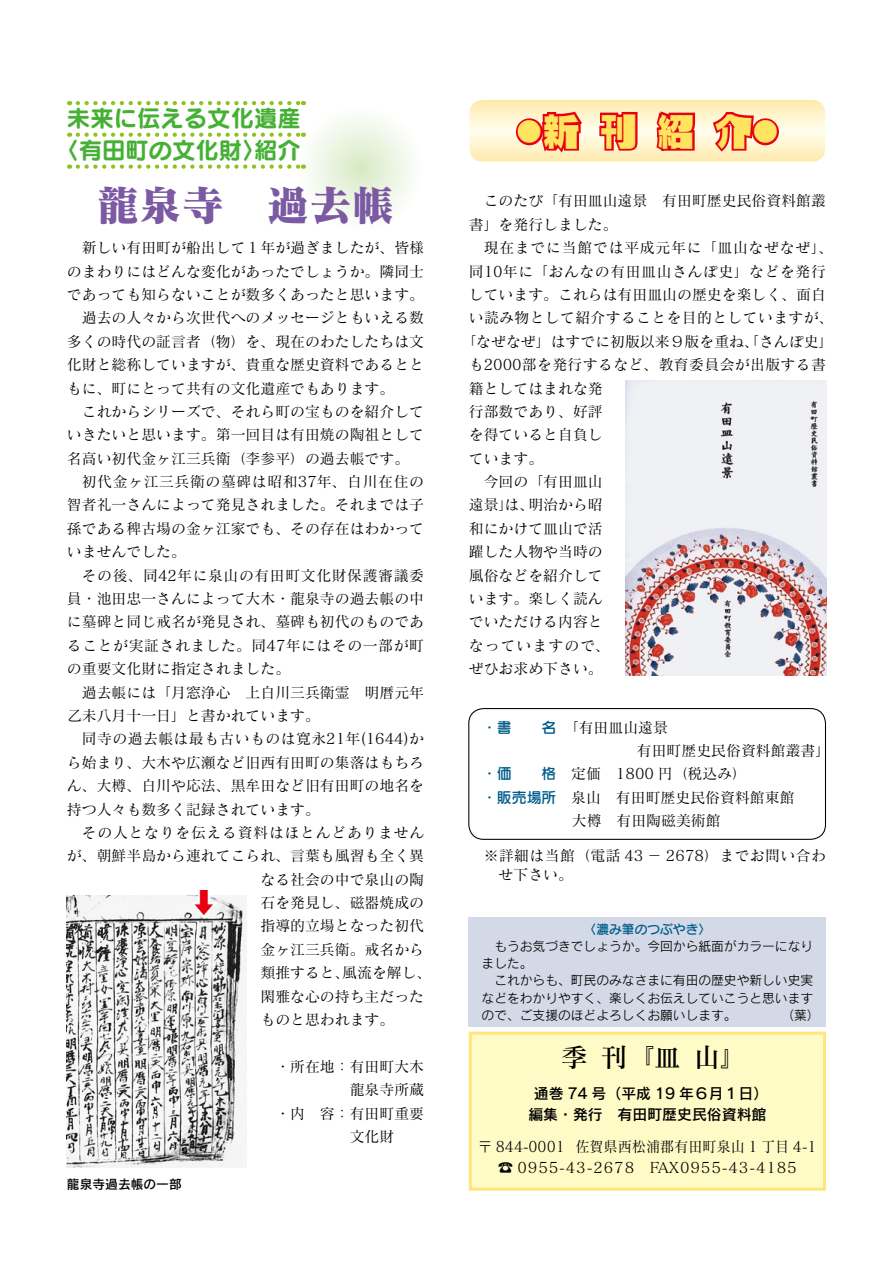
<style>
.page{position:relative;width:893px;height:1263px;background:#fff}
.page>*{position:absolute;margin:0;border:0;box-sizing:border-box;transform-origin:0 0}
.t1{font:42.45px "Matisse Pro EB";color:#7b59a3}
.t2{font:38.25px "Rowdy Std EB";color:#ffe460}
.t3{font:29.7px "Rodin Pro M";color:#e60012}
.t4{font:26.55px "Matisse Pro DB";color:#000}
.t5{font:25.5px "Rowdy Std EB";color:#ffe460}
.t6{font:23.4px "Seurat Pro B";color:#46b035}
.t7{font:14.85px/23.4px "Matisse Pro M";color:#000}
.t8{font:14.85px/19.2px "Matisse Pro M";letter-spacing:.03em;color:#000}
.t9{font:14.85px "Matisse Pro M";letter-spacing:.025em;color:#000}
.t10{font:14.85px "Matisse Pro M";letter-spacing:.035em;color:#000}
.t11{font:14.85px "Matisse Pro M";letter-spacing:.04em;color:#000}
.t12{font:14.85px "Matisse Pro M";letter-spacing:.05em;color:#000}
.t13{font:14.85px/21.3px "Matisse Pro M";letter-spacing:.06em;color:#000;scale:.95 1}
.t14{font:14.85px/21.3px "Rodin Pro DB";color:#000;text-align:center}
.t15{font:14.85px "Matisse Pro M";color:#000;scale:.95 1}
.t16{font:14.85px "Seurat Pro DB";color:#005d8b}
.t17{font:12.75px/17px "Rodin Pro M";color:#000}
.t18{font:12.75px "Seurat Pro DB";color:#005d8b}
.t19{font:12.75px "Rodin Pro DB";color:#000}
.s1{font-family:"Seurat Pro DB";color:#005d8b}
</style>
<div class="page">
<div style="left:470px;top:1033px;width:354px;height:156px;background:#fffbc6"></div>
<div style="left:469px;top:1032px;width:357px;height:159px;border:3px solid #ffe67a"></div>
<div style="left:468px;top:708px;width:358px;height:132px;border:1px solid #000;border-radius:15px"></div>
<img style="left:67px;top:895px;width:179px;height:272px">
<svg style="left:470px;top:100px;width:355px;height:62px;background:#fef1c8"></svg>
<div style="left:516px;top:118px;width:27px;height:27px;border:4px solid #e60012;border-radius:50%"></div>
<svg style="left:539px;top:109px;width:47px;height:53px;background:#f38174"></svg>
<svg style="left:597px;top:110px;width:43px;height:43px;background:#f1706a"></svg>
<svg style="left:654px;top:100px;width:43px;height:62px;background:#f48877"></svg>
<svg style="left:709px;top:110px;width:47px;height:45px;background:#f59486"></svg>
<div style="left:752px;top:118px;width:27px;height:27px;border:4px solid #e60012;border-radius:50%"></div>
<svg style="left:297px;top:104px;width:127px;height:128px"></svg>
<svg style="left:78px;top:101px;width:226px;height:4px"></svg>
<svg style="left:78px;top:133px;width:226px;height:4px"></svg>
<svg style="left:78px;top:164px;width:226px;height:5px"></svg>
<div style="left:469px;top:917px;width:357px;height:110px;background:#d3d9e6"></div>
<svg style="left:186px;top:895px;width:33px;height:26px"></svg>
<img style="left:625px;top:381px;width:201px;height:294px">
<h3 class="t6" style="left:67px;top:102px;width:235px">未来に伝える文化遺産</h3>
<h3 class="t6" style="left:55px;top:134px;width:212px">〈有田町の文化財〉</h3>
<h1 class="t1" style="left:97px;top:177px;width:299px">龍泉寺　過去帳</h1>
<h3 class="t6" style="left:254px;top:134px;width:48px">紹介</h3>
<p class="t7" style="left:82px;top:236px;width:344px">新しい有田町が船出して１年が過ぎましたが、皆様</p>
<p class="t7" style="left:67px;top:259px;width:359px">のまわりにはどんな変化があったでしょうか。隣同士</p>
<p class="t7" style="left:67px;top:282px;width:359px">であっても知らないことが数多くあったと思います。</p>
<p class="t7" style="left:82px;top:306px;width:344px">過去の人々から次世代へのメッセージともいえる数</p>
<p class="t7" style="left:67px;top:329px;width:359px">多くの時代の証言者（物）を、現在のわたしたちは文</p>
<p class="t7" style="left:67px;top:352px;width:359px">化財と総称していますが、貴重な歴史資料であるとと</p>
<p class="t7" style="left:67px;top:376px;width:329px">もに、町にとって共有の文化遺産でもあります。</p>
<p class="t7" style="left:82px;top:399px;width:344px">これからシリーズで、それら町の宝ものを紹介して</p>
<p class="t7" style="left:67px;top:423px;width:359px">いきたいと思います。第一回目は有田焼の陶祖として</p>
<p class="t7" style="left:67px;top:446px;width:344px">名高い初代金ヶ江三兵衛（李参平）の過去帳です。</p>
<p class="t11" style="left:82px;top:472px;width:344px">初代金ヶ江三兵衛の墓碑は昭和37年、白川在住の</p>
<p class="t7" style="left:67px;top:493px;width:359px">智者礼一さんによって発見されました。それまでは子</p>
<p class="t7" style="left:67px;top:516px;width:359px">孫である稗古場の金ヶ江家でも、その存在はわかって</p>
<p class="t7" style="left:67px;top:540px;width:121px">いませんでした。</p>
<p class="t11" style="left:82px;top:566px;width:344px">その後、同42年に泉山の有田町文化財保護審議委</p>
<p class="t7" style="left:67px;top:586px;width:359px">員・池田忠一さんによって大木・龍泉寺の過去帳の中</p>
<p class="t7" style="left:67px;top:610px;width:359px">に墓碑と同じ戒名が発見され、墓碑も初代のものであ</p>
<p class="t10" style="left:67px;top:636px;width:359px">ることが実証されました。同47年にはその一部が町</p>
<p class="t7" style="left:67px;top:656px;width:225px">の重要文化財に指定されました。</p>
<p class="t7" style="left:82px;top:680px;width:344px">過去帳には「月窓浄心　上白川三兵衛霊　明暦元年</p>
<p class="t7" style="left:67px;top:703px;width:254px">乙未八月十一日」と書かれています。</p>
<p class="t8" style="left:82px;top:729px;width:344px">同寺の過去帳は最も古いものは寛永21年(1644 か)</p>
<p class="t7" style="left:67px;top:750px;width:359px">ら始まり、大木や広瀬など旧西有田町の集落はもちろ</p>
<p class="t7" style="left:67px;top:773px;width:359px">ん、大樽、白川や応法、黒牟田など旧有田町の地名を</p>
<p class="t7" style="left:67px;top:797px;width:254px">持つ人々も数多く記録されています。</p>
<p class="t12" style="left:82px;top:823px;width:344px">その人となりを伝える資料はほとんどありません</p>
<p class="t7" style="left:67px;top:844px;width:359px">が、朝鮮半島から連れてこられ、言葉も風習も全く異</p>
<h3 class="t3" style="left:189px;top:882px;width:31px">➡</h3>
<p class="t19" style="left:67px;top:1176px;width:116px">龍泉寺過去帳の一部</p>
<p class="t7" style="left:260px;top:867px;width:165px">なる社会の中で泉山の陶</p>
<p class="t7" style="left:260px;top:890px;width:165px">石を発見し、磁器焼成の</p>
<p class="t7" style="left:260px;top:914px;width:165px">指導的立場となった初代</p>
<p class="t7" style="left:260px;top:937px;width:165px">金ヶ江三兵衛。戒名から</p>
<p class="t7" style="left:342px;top:961px;width:91px">風流を解し、</p>
<p class="t7" style="left:260px;top:961px;width:165px">類推すると、<br>閑雅な心の持ち主だったものと思われます。</p>
<p class="t7" style="left:275px;top:1054px;width:150px">・所在地：有田町大木</p>
<p class="t7" style="left:350px;top:1077px;width:76px">龍泉寺所蔵</p>
<p class="t7" style="left:275px;top:1101px;width:150px">・内　容：有田町重要</p>
<p class="t7" style="left:350px;top:1124px;width:46px">文化財</p>
<h2 class="t2" style="left:542px;top:104px;width:40px">新</h2>
<h3 class="t5" style="left:517px;top:114px;width:27px">●</h3>
<h2 class="t2" style="left:600px;top:104px;width:40px">刊</h2>
<h2 class="t2" style="left:657px;top:104px;width:40px">紹</h2>
<h2 class="t2" style="left:714px;top:104px;width:40px">介</h2>
<h3 class="t5" style="left:753px;top:114px;width:27px">●</h3>
<p class="t7" style="left:469px;top:189px;width:359px;text-indent:15px">このたび「有田皿山遠景　有田町歴史民俗資料館叢書」を発行しました。</p>
<p class="t12" style="left:484px;top:238px;width:351px">現在までに当館では平成元年に「皿山なぜなぜ、「</p>
<p class="t10" style="left:469px;top:262px;width:359px">同10年に「おんなの有田皿山さんぽ史」などを発行</p>
<p class="t7" style="left:469px;top:282px;width:359px">しています。これらは有田皿山の歴史を楽しく、面白</p>
<p class="t9" style="left:469px;top:308px;width:366px">い読み物として紹介することを目的としていますが、</p>
<p class="t7" style="left:461px;top:329px;width:374px">「なぜなぜ」はすでに初版以来９版を重ね、「さんぽ史「</p>
<p class="t9" style="left:469px;top:355px;width:359px">も2000部を発行するなど、教育委員会が出版する書</p>
<p class="t7" style="left:469px;top:376px;width:135px;text-align:justify">籍としてはまれな発行部数であり、好評を得ていると自負しています。</p>
<p class="t7" style="left:484px;top:469px;width:121px;text-align:right">今回の「有田皿山明治から昭</p>
<p class="t7" style="left:469px;top:493px;width:143px">遠景は」、<br>和にかけて皿山で活躍した人物や当時の風俗などを紹介しています。楽しく読んでいただける内容となっていますので、ぜひお求め下さい。</p>
<p class="t16" style="left:482px;top:717px;width:76px">・書　　名</p>
<p class="t7" style="left:564px;top:715px;width:106px">「有田皿山遠景</p>
<p class="t7" style="left:637px;top:738px;width:195px">有田町歴史民俗資料館叢書「</p>
<p class="t7" style="left:482px;top:762px;width:267px"><span class="s1">・価　　格</span>　定価　1800 円（税込み(</p>
<p class="t7" style="left:482px;top:785px;width:314px"><span class="s1">・販売場所</span>　泉山　有田町歴史民俗資料館東館</p>
<p class="t7" style="left:572px;top:809px;width:150px">大樽　有田陶磁美術館</p>
<p class="t8" style="left:499px;top:846px;width:329px;text-indent:-15px">※詳細は当館（電話 43 − 2678）までお問い合わせ下さい。</p>
<p class="t18" style="left:584px;top:921px;width:129px">〈濃み筆のつぶやき〈</p>
<p class="t17" style="left:482px;top:938px;width:333px;text-indent:13px">もうお気づきでしょうか。今回から紙面がカラーになりました。</p>
<p class="t17" style="left:494px;top:972px;width:320px">これからも、町民のみなさまに有田の歴史や新しい史実</p>
<p class="t17" style="left:482px;top:989px;width:333px">などをわかりやすく、楽しくお伝えしていこうと思います</p>
<p class="t17" style="left:781px;top:1006px;width:40px">（葉(</p>
<p class="t17" style="left:482px;top:1006px;width:257px">ので、ご支援のほどよろしくお願いします。</p>
<h3 class="t4" style="left:694px;top:1040px;width:55px">山『</h3>
<h3 class="t4" style="left:561px;top:1040px;width:28px">季</h3>
<p class="t14" style="left:528px;top:1082px;width:242px">通巻 74 号（平成 19 年６月１日(編集・発行　有田町歴史民俗資料館</p>
<p class="t15" style="left:575px;top:1137px;width:255px">佐賀県西松浦郡有田町泉山 1 丁目 4-1</p>
<h3 class="t4" style="left:601px;top:1040px;width:81px">刊『皿</h3>
<p class="t13" style="left:498px;top:1135px;width:316px;text-indent:-20px">〒 844-0001<br>☎ 0955-43-2678　FAX0955-43-4185</p>
</div>
